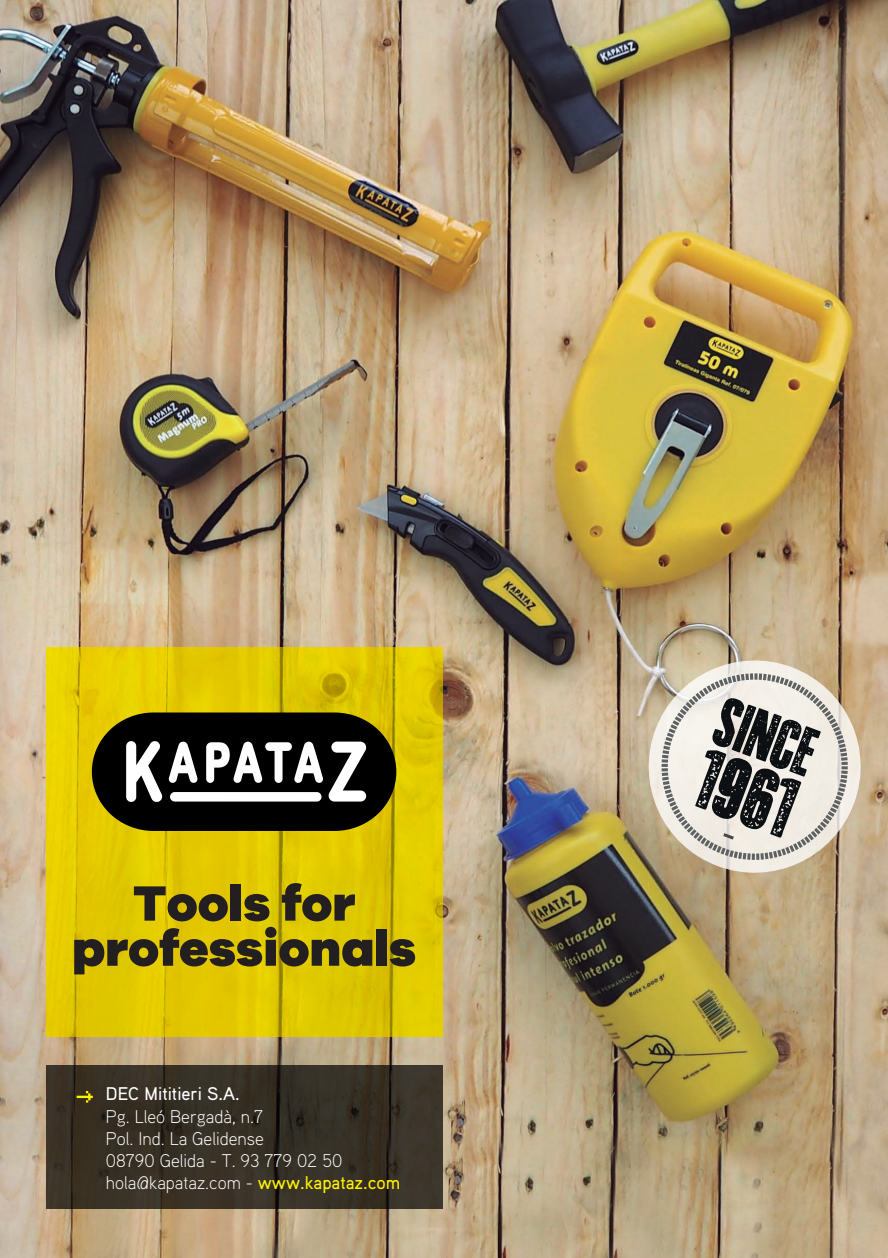
<style>
.page{position:relative;width:888px;height:1258px;background:#fff}
.page>*{position:absolute;margin:0;border:0;box-sizing:border-box;transform-origin:0 0}
.t1{font:800 51.15px/45.2px "Galano Grotesque";color:#231f20;text-align:center}
.t2{font:300 18.45px/22px "Aaux Pro";color:#fff}
.t3{font:500 18.45px "Aaux Pro";color:#fff}
.s1{font-weight:500;color:#fff101}
</style>
<div class="page">
<img style="left:0;top:0;width:888px;height:1258px">
<svg style="left:46px;top:647px;width:396px;height:390px;background:#e0c800"></svg>
<div style="left:46px;top:1065px;width:396px;height:144px;background:#373126"></div>
<svg style="left:92px;top:712px;width:304px;height:119px"></svg>
<svg style="left:77px;top:1091px;width:16px;height:11px"></svg>
<svg style="left:649px;top:660px;width:212px;height:213px;background:#cdbea3"></svg>
<svg style="left:659px;top:670px;width:192px;height:193px;background:#b3afa7"></svg>
<h1 class="t1" style="left:72px;top:879px;width:345px">Tools for professionals</h1>
<p class="t3" style="left:106px;top:1082px;width:135px">DEC Mititieri S.A.</p>
<p class="t2" style="left:106px;top:1104px;width:296px">Pg. Lleó Bergadà, n.7<br>Pol. Ind. La Gelidense<br>08790 Gelida - T. 93 779 02 50 hola@kapataz.com - <span class="s1">www.kapataz.com</span></p>
</div>
